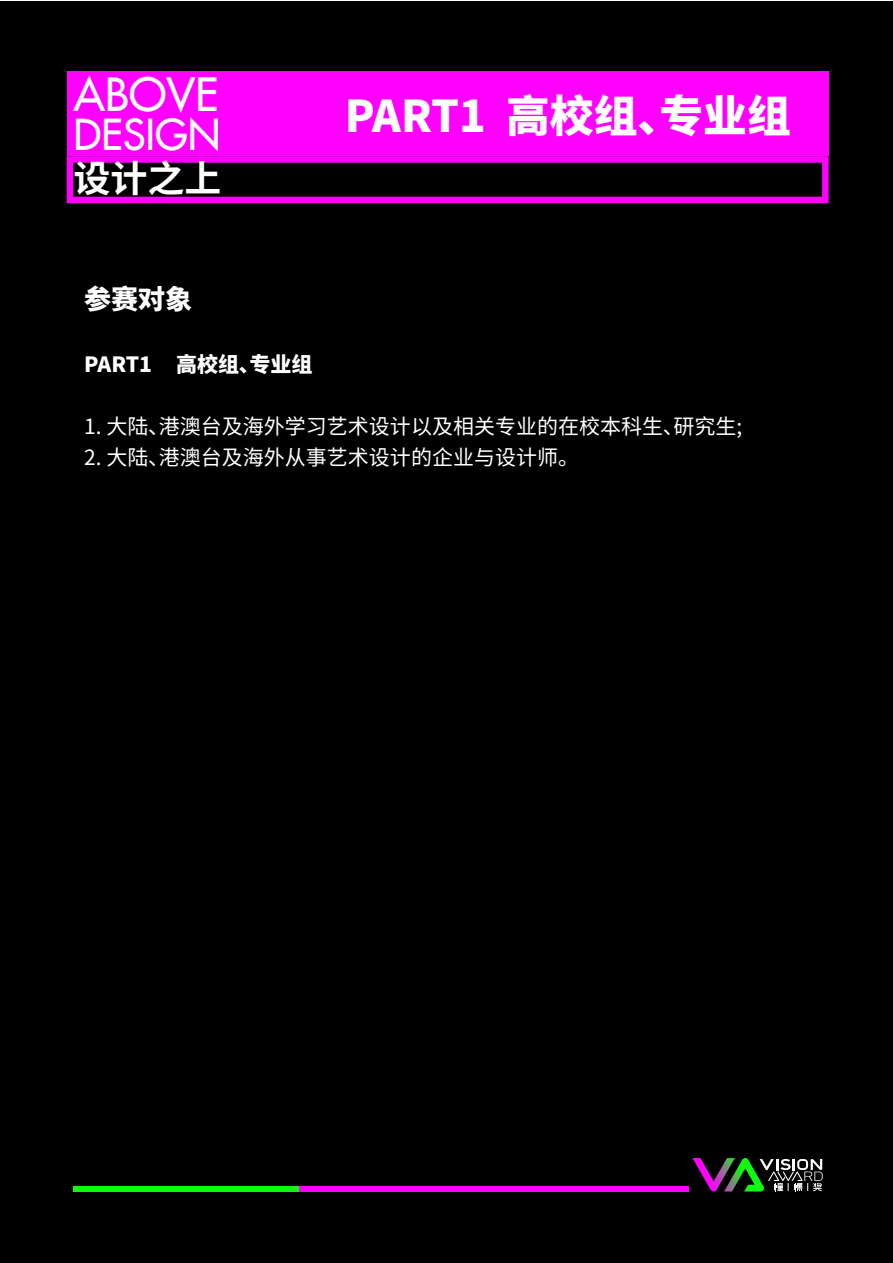
<style>
.page{position:relative;width:893px;height:1263px;background:#fff}
.page>*{position:absolute;margin:0;border:0;box-sizing:border-box;transform-origin:0 0}
.t1{font:45px "Futura LT";color:#fff}
.t2{font:800 43.8px "Source Han Sans CN";color:#fff}
.t3{font:41.85px "Futura LT";color:#fff}
.t4{font:700 37.05px "Source Han Sans CN";color:#fff}
.t5{font:800 27px "Source Han Sans CN";color:#fff}
.t6{font:21px "Source Han Sans CN";color:#fff}
.t7{font:800 21px "Source Han Sans CN";color:#fff}
</style>
<div class="page">
<div style="left:0;top:1px;width:893px;height:1262px;background:#000"></div>
<div style="left:67px;top:71px;width:762px;height:85px;background:#f0f"></div>
<svg style="left:67px;top:156px;width:762px;height:47px"></svg>
<div style="left:299px;top:1186px;width:389px;height:5px;background:#f0f"></div>
<div style="left:73px;top:1186px;width:226px;height:5px;background:#0ff90e"></div>
<svg style="left:692px;top:1158px;width:131px;height:33px"></svg>
<h1 class="t1" style="left:73px;top:66px;width:147px">ABOVE</h1>
<h3 class="t3" style="left:73px;top:107px;width:149px">DESIGN</h3>
<h3 class="t4" style="left:73px;top:158px;width:150px">设计之上</h3>
<p class="t5" style="left:84px;top:284px;width:109px">参赛对象</p>
<p class="t7" style="left:84px;top:352px;width:230px">PART1 高校组、专业组</p>
<h2 class="t2" style="left:345px;top:91px;width:448px">PART1 高校组、专业组</h2>
<p class="t6" style="left:84px;top:414px;width:660px">1. 大陆、港澳台及海外学习艺术设计以及相关专业的在校本科生、研究生;</p>
<p class="t6" style="left:84px;top:446px;width:496px">2. 大陆、港澳台及海外从事艺术设计的企业与设计师。</p>
</div>
